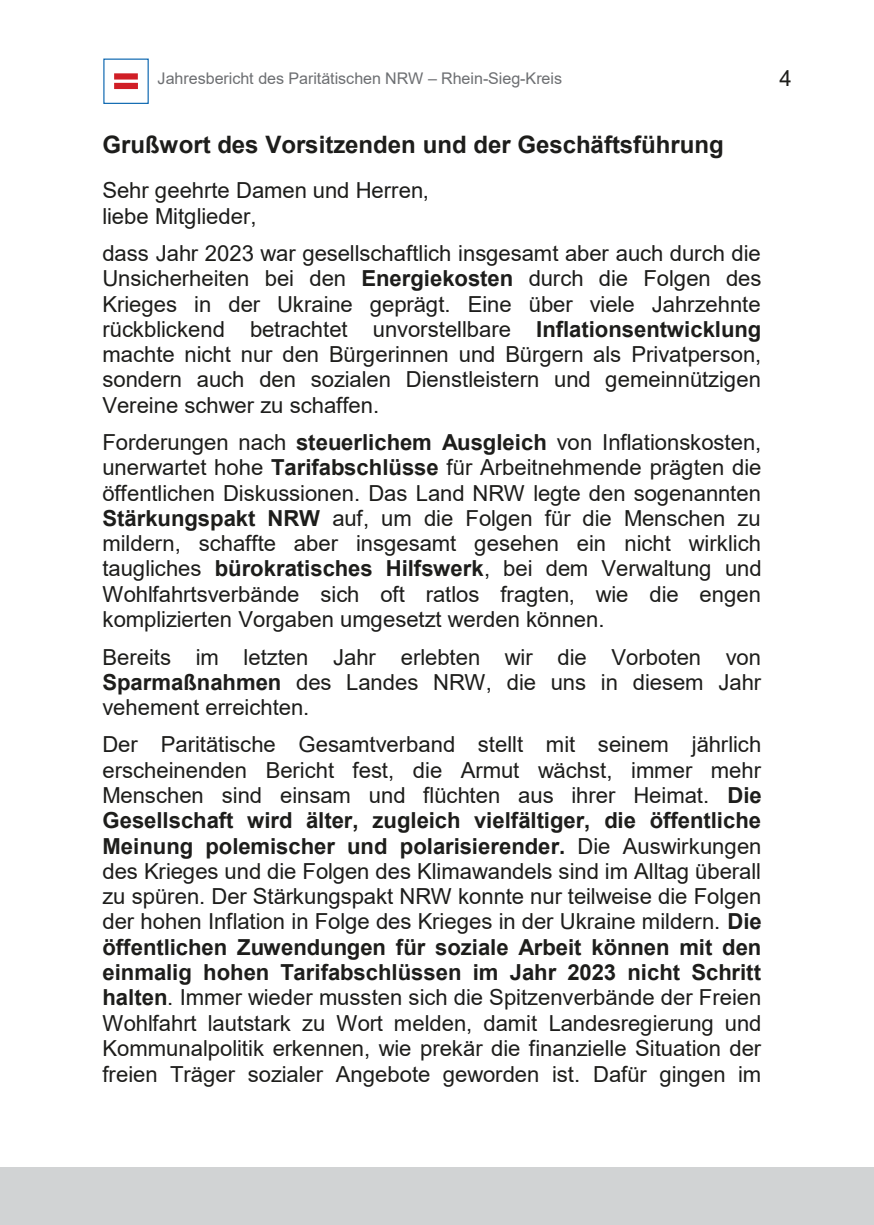
<style>
.page{position:relative;width:874px;height:1225px;background:#fff}
.page>*{position:absolute;margin:0;border:0;box-sizing:border-box;transform-origin:0 0}
.t1{font:700 24px "Arial";color:#1d1d1b}
.t2{font:22px/25.4px "Arial";color:#1d1d1b;text-align:justify}
.t3{font:16px "Arial";letter-spacing:-.005em;color:#6d6f72}
.s1{font-weight:700}
</style>
<div class="page">
<svg style="left:114px;top:73px;width:24px;height:16px"></svg>
<div style="left:103px;top:59px;width:46px;height:45px;border:1px solid #0c67b0"></div>
<div style="left:0;top:1168px;width:873px;height:57px;background:#d1d3d4"></div>
<p class="t3" style="left:157px;top:68px;width:406px">Jahresbericht des Paritätischen NRW – Rhein-Sieg-Kreis</p>
<p class="t2" style="left:779px;top:66px;width:14px">4</p>
<p class="t1" style="left:102px;top:127px;width:622px">Grußwort des Vorsitzenden und der Geschäftsführung</p>
<p class="t2" style="left:102px;top:178px;width:328px">Sehr geehrte Damen und Herren, liebe Mitglieder,</p>
<p class="t2" style="left:102px;top:240px;width:660px">dass Jahr 2023 war gesellschaftlich insgesamt aber auch durch die Unsicherheiten bei den <span class="s1">Energiekosten</span> durch die Folgen des Krieges in der Ukraine geprägt. Eine über viele Jahrzehnte rückblickend betrachtet unvorstellbare <span class="s1">Inflationsentwicklung </span>machte nicht nur den Bürgerinnen und Bürgern als Privatperson, sondern auch den sozialen Dienstleistern und gemeinnützigen Vereine schwer zu schaffen.</p>
<p class="t2" style="left:102px;top:429px;width:660px">Forderungen nach <span class="s1">steuerlichem Ausgleich</span> von Inflationskosten, unerwartet hohe <span class="s1">Tarifabschlüsse</span> für Arbeitnehmende prägten die öffentlichen Diskussionen. Das Land NRW legte den sogenannten <span class="s1">Stärkungspakt NRW</span> auf, um die Folgen für die Menschen zu mildern, schaffte aber insgesamt gesehen ein nicht wirklich taugliches <span class="s1">bürokratisches Hilfswerk</span>, bei dem Verwaltung und Wohlfahrtsverbände sich oft ratlos fragten, wie die engen komplizierten Vorgaben umgesetzt werden können.</p>
<p class="t2" style="left:102px;top:644px;width:660px">Bereits im letzten Jahr erlebten wir die Vorboten von <span class="s1">Sparmaßnahmen</span> des Landes NRW, die uns in diesem Jahr vehement erreichten.</p>
<p class="t2" style="left:102px;top:732px;width:660px">Der Paritätische Gesamtverband stellt mit seinem jährlich erscheinenden Bericht fest, die Armut wächst, immer mehr Menschen sind einsam und flüchten aus ihrer Heimat. <span class="s1">Die Gesellschaft wird älter, zugleich vielfältiger, die öffentliche Meinung polemischer und polarisierender.</span> Die Auswirkungen des Krieges und die Folgen des Klimawandels sind im Alltag überall zu spüren. Der Stärkungspakt NRW konnte nur teilweise die Folgen der hohen Inflation in Folge des Krieges in der Ukraine mildern. <span class="s1">Die öffentlichen Zuwendungen für soziale Arbeit können mit den einmalig hohen Tarifabschlüssen im Jahr 2023 nicht Schritt halten</span>. Immer wieder mussten sich die Spitzenverbände der Freien Wohlfahrt lautstark zu Wort melden, damit Landesregierung und Kommunalpolitik erkennen, wie prekär die finanzielle Situation der freien Träger sozialer Angebote geworden ist. Dafür gingen im</p>
</div>
